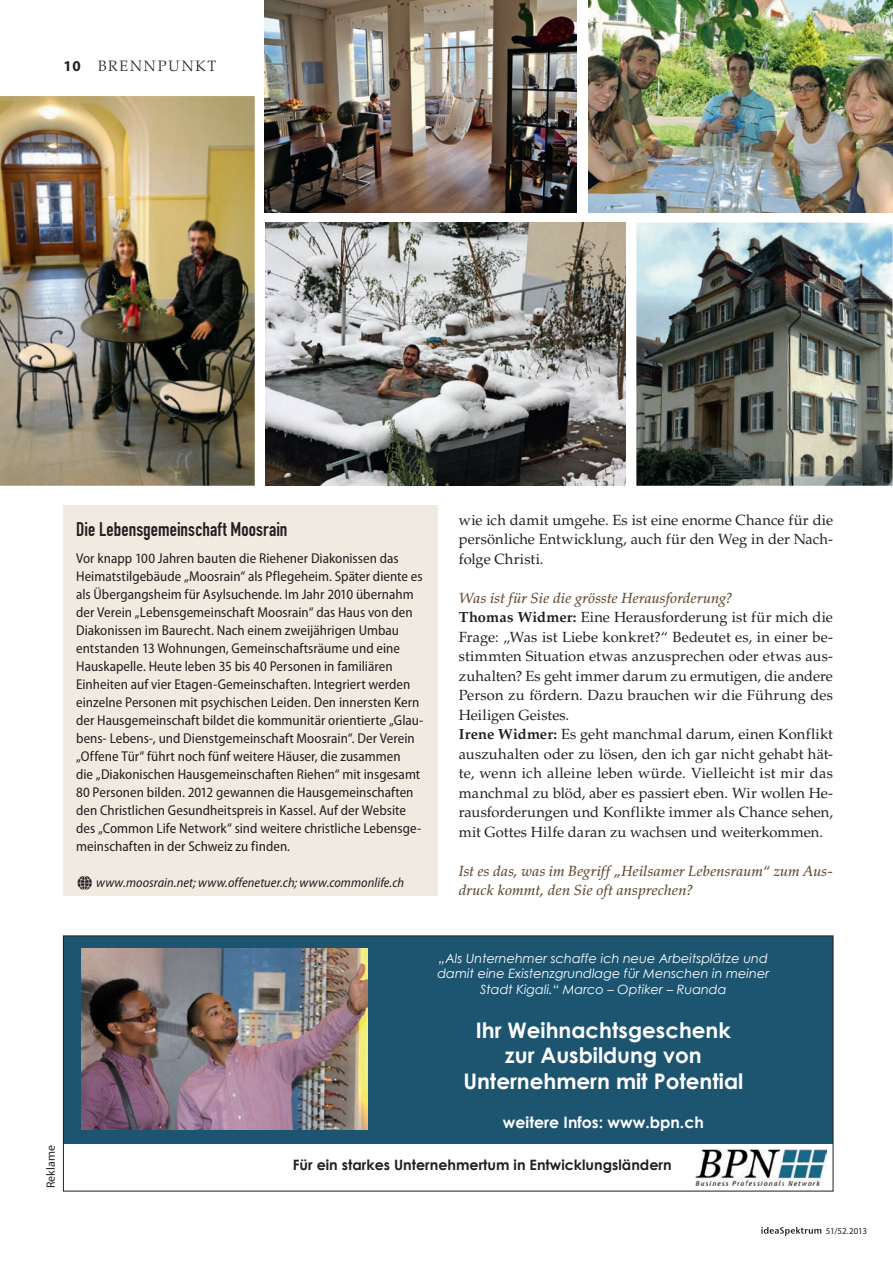
<style>
.page{position:relative;width:893px;height:1263px;background:#fff}
.page>*{position:absolute;margin:0;border:0;box-sizing:border-box;transform-origin:0 0}
.t1{font:700 21.45px/25.7px "Century Gothic";color:#fff;text-align:center}
.t2{font:19.5px "DIN Engschrift Std";letter-spacing:.005em;color:#231f20}
.t3{font:700 15.75px "Century Gothic";color:#fff}
.t4{font:300 15px "Palatino LT Std";letter-spacing:.13em;color:#231f20}
.t5{font:14.7px/19.5px "Palatino LT Std";letter-spacing:.01em;color:#231f20;text-align:justify}
.t6{font:italic 500 14.7px/19.5px "Palatino LT Std";letter-spacing:.005em;color:#654e36}
.t7{font:semi-condensed 14.25px/18px "Myriad Pro";color:#231f20}
.t8{font:700 14.25px "Century Gothic";color:#231f20}
.t9{font:italic semi-condensed 13.5px "Myriad Pro";letter-spacing:.005em;color:#231f20}
.t10{font:italic 12.9px/15.5px "Century Gothic";color:#fff;text-align:center}
.t11{font:12px "Myriad Pro";letter-spacing:-.005em;color:#231f20}
.t12{font:9px "Myriad Pro";letter-spacing:-.025em;color:#231f20}
.s1{font-family:"Myriad Pro";font-weight:700}
.s2{font-weight:500;font-style:italic;color:#654e36}
.s3{font-weight:700}
</style>
<div class="page">
<svg style="left:761px;top:1227px;width:60px;height:9px"></svg>
<div style="left:63px;top:505px;width:375px;height:390px;background:#f0eae1"></div>
<img style="left:265px;top:223px;width:361px;height:263px">
<img style="left:589px;top:0;width:304px;height:213px">
<img style="left:264px;top:0;width:313px;height:213px">
<img style="left:0;top:96px;width:255px;height:390px">
<img style="left:636px;top:223px;width:257px;height:263px">
<div style="left:63px;top:936px;width:770px;height:208px;background:#1d5571"></div>
<img style="left:695px;top:1149px;width:132px;height:36px">
<img style="left:81px;top:948px;width:286px;height:181px">
<div style="left:63px;top:936px;width:770px;height:255px;border:1px solid #231f20"></div>
<p class="t4" style="left:63px;top:57px;width:154px"><span class="s1">10</span> BRENNPUNKT</p>
<p class="t2" style="left:76px;top:518px;width:213px">Die Lebensgemeinschaft Moosrain</p>
<p class="t7" style="left:76px;top:549px;width:349px">Vor knapp 100 Jahren bauten die Riehener Diakonissen das Heimatstilgebäude „Moosrain“ als Pflegeheim. Später diente es als Übergangsheim für Asylsuchende. Im Jahr 2010 übernahm der Verein „Lebensgemeinschaft Moosrain“ das Haus von den Diakonissen im Baurecht. Nach einem zweijährigen Umbau entstanden 13 Wohnungen, Gemeinschaftsräume und eine Hauskapelle. Heute leben 35 bis 40 Personen in familiären Einheiten auf vier Etagen-Gemeinschaften. Integriert werden einzelne Personen mit psychischen Leiden. Den innersten Kern der Hausgemeinschaft bildet die kommunitär orientierte „Glau&shy;bens- Lebens-, und Dienstgemeinschaft Moosrain“. Der Verein „Offene Tür“ führt noch fünf weitere Häuser, die zusammen<br>die „Diakonischen Hausgemeinschaften Riehen“ mit insgesamt 80 Personen bilden. 2012 gewannen die Hausgemeinschaften den Christlichen Gesundheitspreis in Kassel. Auf der Website des „Common Life Network“ sind weitere christliche Lebensge&shy;meinschaften in der Schweiz zu finden.</p>
<p class="t9" style="left:96px;top:875px;width:309px">www.moosrain.net; www.offenetuer.ch; www.commonlife.ch</p>
<p class="t5" style="left:459px;top:510px;width:376px">wie ich damit umgehe. Es ist eine enorme Chance für die persönliche Entwicklung, auch für den Weg in der Nach&shy;folge Christi.</p>
<p class="t5" style="left:459px;top:588px;width:376px;text-align:left"><span class="s2">Was ist für Sie die grösste Herausforderung?<br></span><span class="s3">Thomas Widmer:</span> Eine Herausforderung ist für mich die Frage: „Was ist Liebe konkret?“ Bedeutet es, in einer be&shy;stimmten Situation etwas anzusprechen oder etwas aus&shy;zuhalten? Es geht immer darum zu ermutigen, die andere Person zu fördern. Dazu brauchen wir die Führung des Heiligen Geistes.<br><span class="s3">Irene Widmer:</span> Es geht manchmal darum, einen Konflikt auszuhalten oder zu lösen, den ich gar nicht gehabt hät&shy;te, wenn ich alleine leben würde. Vielleicht ist mir das manchmal zu blöd, aber es passiert eben. Wir wollen He&shy;rausforderungen und Konflikte immer als Chance sehen, mit Gottes Hilfe daran zu wachsen und weiterkommen.</p>
<p class="t6" style="left:459px;top:861px;width:376px">Ist es das, was im Begriff „Heilsamer Lebensraum“ zum Aus&shy;druck kommt, den Sie oft ansprechen?</p>
<p class="t11" style="left:44px;top:1188px;width:44px;rotate:-90deg">Reklame</p>
<p class="t10" style="left:437px;top:950px;width:333px">„Als Unternehmer schaffe ich neue Arbeitsplätze und damit eine Existenzgrundlage für Menschen in meiner<br>Stadt Kigali.“ Marco – Optiker – Ruanda</p>
<p class="t1" style="left:463px;top:1016px;width:281px">Ihr Weihnachtsgeschenk zur Ausbildung von<br>Unternehmern mit Potential</p>
<p class="t3" style="left:503px;top:1111px;width:202px">weitere Infos: www.bpn.ch</p>
<p class="t8" style="left:293px;top:1154px;width:380px">Für ein starkes Unternehmertum in Entwicklungsländern</p>
<p class="t12" style="left:826px;top:1225px;width:43px">51/52.2013</p>
</div>
